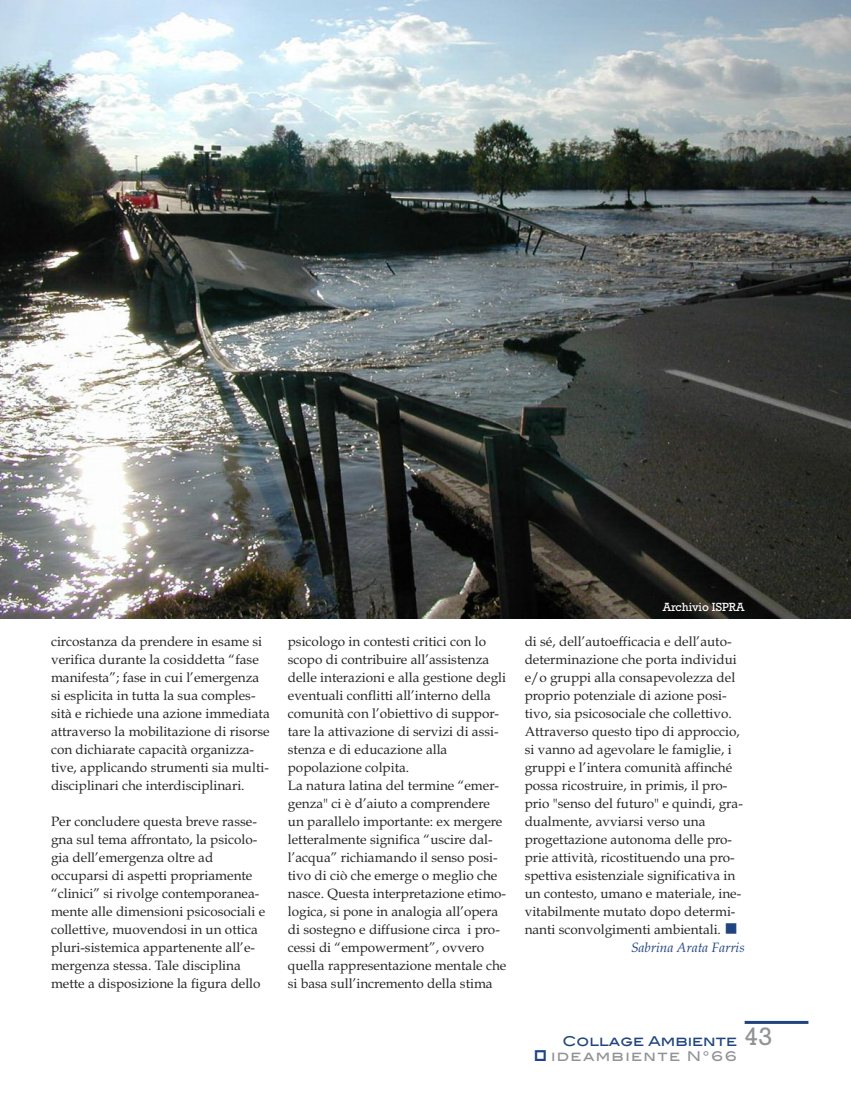
<style>
.page{position:relative;width:851px;height:1106px;background:#fff}
.page>*{position:absolute;margin:0;border:0;box-sizing:border-box;transform-origin:0 0}
.t1{font:25.5px "Rockwell";color:#919396}
.t2{font:13.5px/18px "Book Antiqua";color:#272627}
.t3{font:italic 13.5px "Book Antiqua";color:#20447f}
.t4{font:13.5px "Blair Md ITCTT Medium";color:#20447f}
.t5{font:13.5px "Blair Md ITCTT Medium";letter-spacing:.1em;color:#919396}
.t6{font:12px "Rockwell";color:#fff}
.s1{color:#20447f}
</style>
<div class="page">
<hr style="left:744px;top:1020px;width:64px;height:3px;background:#20447f">
<img style="left:0;top:0;width:850px;height:618px">
<p class="t2" style="left:51px;top:632px;width:220px">circostanza da prendere in esame si verifica durante la cosiddetta “fase manifesta”; fase in cui l’emergenza si esplicita in tutta la sua comples&shy;sità e richiede una azione immediata attraverso la mobilitazione di risorse con dichiarate capacità organizza&shy;tive, applicando strumenti sia multi&shy;disciplinari che interdisciplinari.</p>
<p class="t2" style="left:51px;top:812px;width:216px">Per concludere questa breve rasse&shy;gna sul tema affrontato, la psicolo&shy;gia dell’emergenza oltre ad occuparsi di aspetti propriamente “clinici” si rivolge contemporanea&shy;mente alle dimensioni psicosociali e collettive, muovendosi in un ottica pluri-sistemica appartenente all’e&shy;mergenza stessa. Tale disciplina mette a disposizione la figura dello</p>
<p class="t6" style="left:662px;top:599px;width:83px">Archivio ISPRA</p>
<p class="t2" style="left:288px;top:632px;width:220px">psicologo in contesti critici con lo scopo di contribuire all’assistenza delle interazioni e alla gestione degli eventuali conflitti all’interno della comunità con l’obiettivo di suppor&shy;tare la attivazione di servizi di assi&shy;stenza e di educazione alla popolazione colpita.<br>La natura latina del termine “emer&shy;genza" ci è d’aiuto a comprendere un parallelo importante: ex mergere letteralmente significa “uscire dal&shy;l’acqua” richiamando il senso posi&shy;tivo di ciò che emerge o meglio che nasce. Questa interpretazione etimo&shy;logica, si pone in analogia all’opera di sostegno e diffusione circa i pro&shy;cessi di “empowerment”, ovvero quella rappresentazione mentale che si basa sull’incremento della stima</p>
<p class="t2" style="left:524px;top:632px;width:208px">di sé, dell’autoefficacia e dell’auto-</p>
<p class="t2" style="left:524px;top:650px;width:213px">determinazione che porta individui</p>
<p class="t2" style="left:524px;top:668px;width:212px">e/o gruppi alla consapevolezza del</p>
<p class="t2" style="left:524px;top:686px;width:203px">proprio potenziale di azione posi-</p>
<p class="t2" style="left:524px;top:704px;width:208px">tivo, sia psicosociale che collettivo.</p>
<p class="t2" style="left:524px;top:722px;width:217px">Attraverso questo tipo di approccio,</p>
<p class="t2" style="left:524px;top:740px;width:208px">si vanno ad agevolare le famiglie, i</p>
<p class="t2" style="left:524px;top:758px;width:209px">gruppi e l’intera comunità affinché</p>
<p class="t2" style="left:524px;top:776px;width:204px">possa ricostruire, in primis, il pro-</p>
<p class="t2" style="left:524px;top:794px;width:220px">prio "senso del futuro" e quindi, gra-</p>
<p class="t2" style="left:524px;top:812px;width:182px">dualmente, avviarsi verso una</p>
<p class="t2" style="left:524px;top:830px;width:209px">progettazione autonoma delle pro-</p>
<p class="t2" style="left:524px;top:848px;width:211px">prie attività, ricostituendo una pro-</p>
<p class="t2" style="left:524px;top:866px;width:212px">spettiva esistenziale significativa in</p>
<p class="t2" style="left:524px;top:884px;width:218px">un contesto, umano e materiale, ine-</p>
<p class="t2" style="left:524px;top:902px;width:212px">vitabilmente mutato dopo determi-</p>
<p class="t2" style="left:524px;top:920px;width:215px">nanti sconvolgimenti ambientali. <span class="s1">■</span></p>
<p class="t3" style="left:631px;top:939px;width:115px">Sabrina Arata Farris</p>
<p class="t4" style="left:562px;top:1029px;width:176px">Collage Ambiente</p>
<p class="t5" style="left:551px;top:1044px;width:187px">ideambiente N°66</p>
<h1 class="t1" style="left:744px;top:1021px;width:29px">43</h1>
</div>
